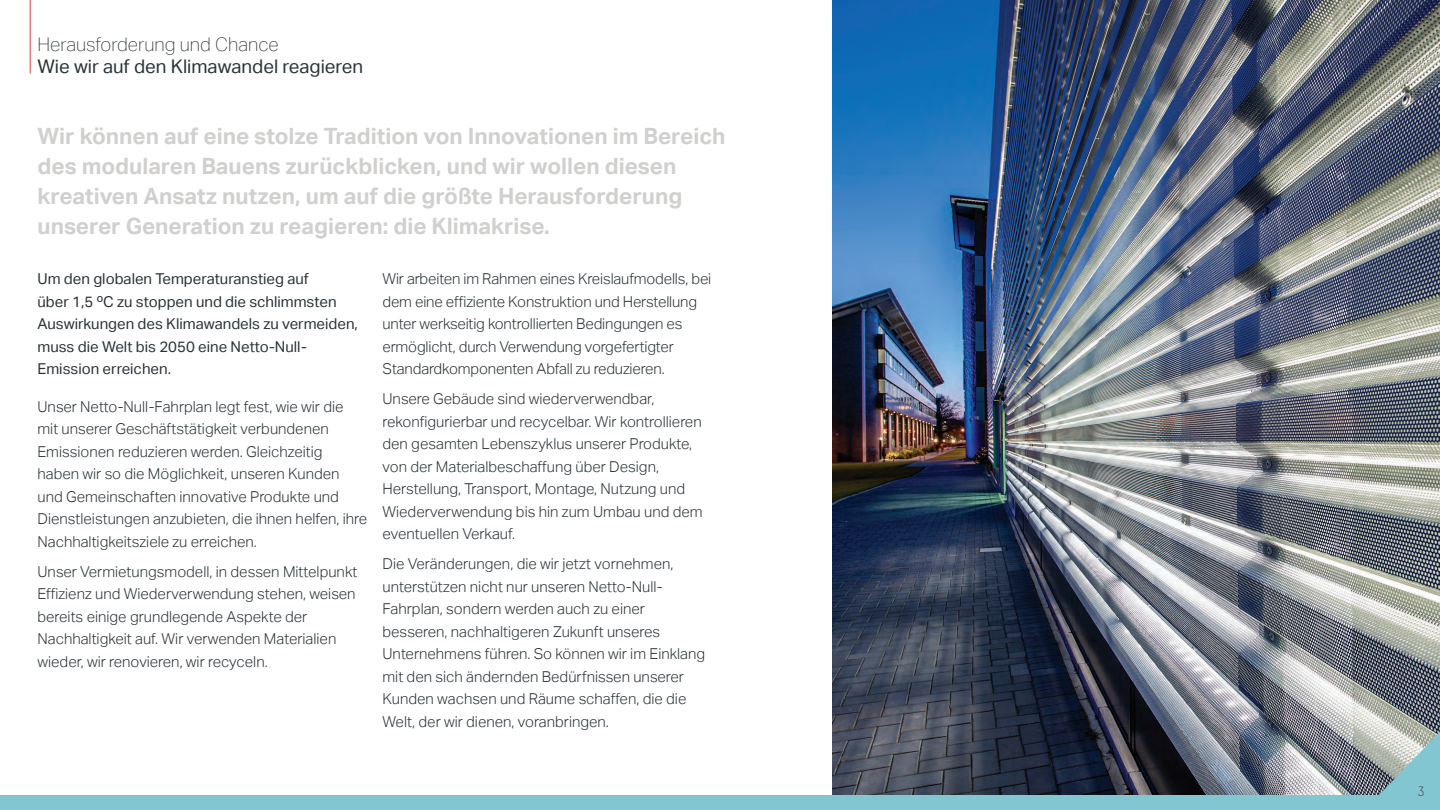
<style>
.page{position:relative;width:1440px;height:810px;background:#fff}
.page>*{position:absolute;margin:0;border:0;box-sizing:border-box;transform-origin:0 0}
.t1{font:700 22.5px/30px "Aktiv Grotesk";color:#d1d0cf}
.t2{font:18.75px "Aktiv Grotesk";color:#2b3337}
.t3{font:100 18.75px "Aktiv Grotesk";color:#2b3337}
.t4{font:300 15px/22.5px "Aktiv Grotesk";color:#2b3337}
.t5{font:15px/22.5px "Aktiv Grotesk";color:#2b3337}
.t6{font:12px "Modula Text";color:#2b3337}
</style>
<div class="page">
<img style="left:832px;top:0;width:608px;height:795px">
<img style="left:1364px;top:732px;width:76px;height:63px">
<hr style="left:30px;top:0;width:1px;height:74px;background:#e03c31">
<div style="left:0;top:795px;width:1440px;height:15px;background:#82c6d2"></div>
<div style="left:1402px;top:772px;width:38px;height:37px;background:#82c6d2"></div>
<p class="t3" style="left:38px;top:34px;width:243px">Herausforderung und Chance</p>
<p class="t2" style="left:38px;top:56px;width:327px">Wie wir auf den Klimawandel reagieren</p>
<p class="t1" style="left:38px;top:121px;width:689px">Wir können auf eine stolze Tradition von Innovationen im Bereich des modularen Bauens zurückblicken, und wir wollen diesen kreativen Ansatz nutzen, um auf die größte Herausforderung unserer Generation zu reagieren: die Klimakrise.</p>
<p class="t5" style="left:38px;top:268px;width:322px">Um den globalen Temperaturanstieg auf<br>über 1,5 ºC zu stoppen und die schlimmsten Auswirkungen des Klimawandels zu vermeiden, muss die Welt bis 2050 eine Netto-Null-Emission erreichen.</p>
<p class="t4" style="left:38px;top:396px;width:331px">Unser Netto-Null-Fahrplan legt fest, wie wir die mit unserer Geschäftstätigkeit verbundenen Emissionen reduzieren werden. Gleichzeitig haben wir so die Möglichkeit, unseren Kunden und Gemeinschaften innovative Produkte und Dienstleistungen anzubieten, die ihnen helfen, ihre Nachhaltigkeitsziele zu erreichen.</p>
<p class="t4" style="left:38px;top:561px;width:322px">Unser Vermietungsmodell, in dessen Mittelpunkt Effizienz und Wiederverwendung stehen, weisen bereits einige grundlegende Aspekte der Nachhaltigkeit auf. Wir verwenden Materialien wieder, wir renovieren, wir recyceln.</p>
<p class="t4" style="left:382px;top:268px;width:330px">Wir arbeiten im Rahmen eines Kreislaufmodells, bei dem eine effiziente Konstruktion und Herstellung unter werkseitig kontrollierten Bedingungen es ermöglicht, durch Verwendung vorgefertigter Standardkomponenten Abfall zu reduzieren.</p>
<p class="t4" style="left:382px;top:388px;width:322px">Unsere Gebäude sind wiederverwendbar, rekonfigurierbar und recycelbar. Wir kontrollieren den gesamten Lebenszyklus unserer Produkte, von der Materialbeschaffung über Design, Herstellung, Transport, Montage, Nutzung und Wiederverwendung bis hin zum Umbau und dem eventuellen Verkauf.</p>
<p class="t4" style="left:382px;top:553px;width:324px">Die Veränderungen, die wir jetzt vornehmen, unterstützen nicht nur unseren Netto-Null-Fahrplan, sondern werden auch zu einer besseren, nachhaltigeren Zukunft unseres Unternehmens führen. So können wir im Einklang mit den sich ändernden Bedürfnissen unserer Kunden wachsen und Räume schaffen, die die Welt, der wir dienen, voranbringen.</p>
<p class="t6" style="left:1418px;top:783px;width:8px">3</p>
</div>
